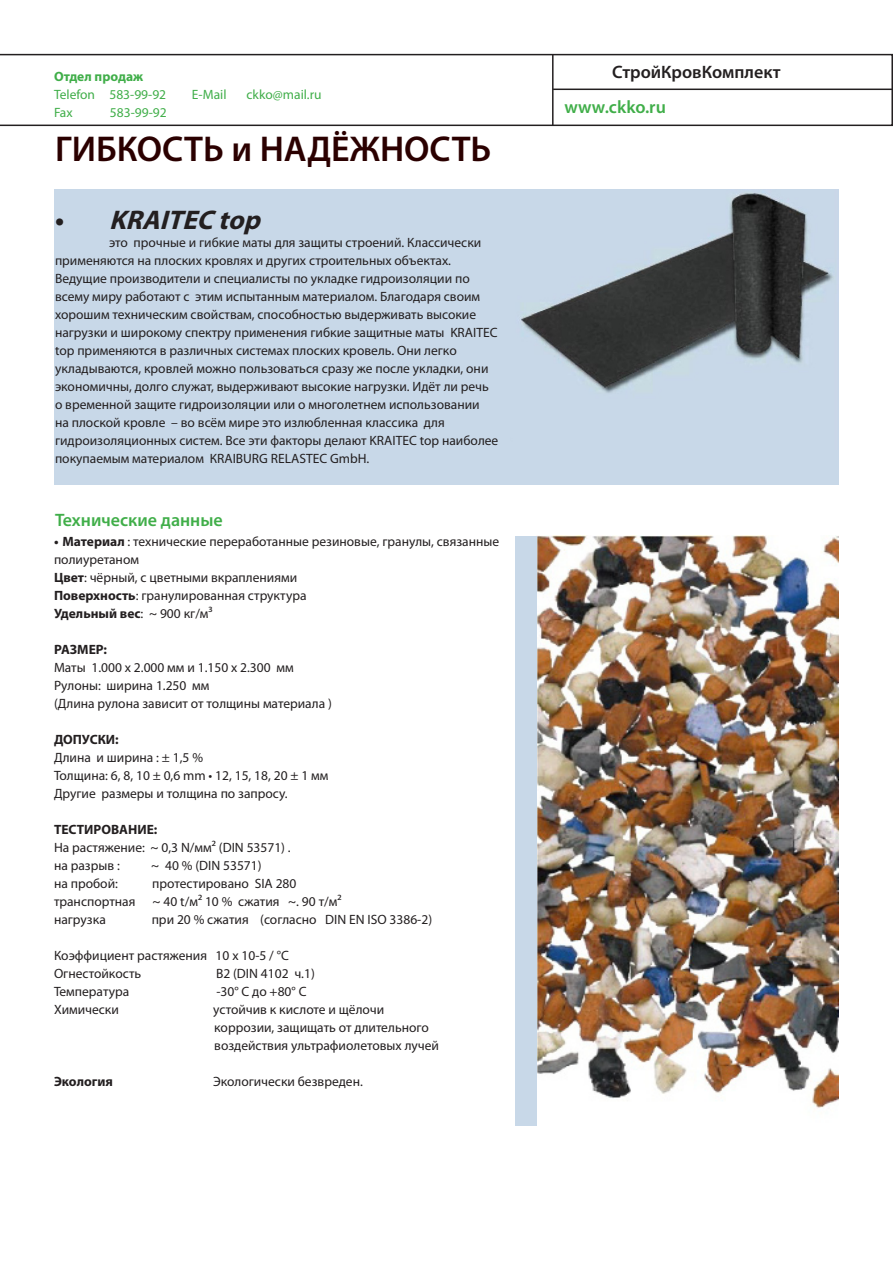
<style>
.page{position:relative;width:893px;height:1263px;background:#fff}
.page>*{position:absolute;margin:0;border:0;box-sizing:border-box;transform-origin:0 0}
.Head{font:600 36px "Myriad Pro";color:#2b0000}
.Body_2{font:italic 700 27px "Myriad Pro";color:#231f20}
.Head-2{font:600 18px "Myriad Pro";color:#40ae49}
.Head-3{font:600 18px "Myriad Pro";color:#231f20}
.Body_2-2{font:13.5px/18px "Myriad Pro";color:#231f20}
.t1{font:13.5px/18px "Myriad Pro";color:#40ae49}
.Body_2-3{font:700 13.5px "Myriad Pro";color:#231f20}
.s1{font-weight:700}
.s2{font-style:normal}
</style>
<div class="page">
<svg style="left:0;top:54px;width:893px;height:72px"></svg>
<hr style="left:552px;top:55px;width:2px;height:70px;background:#231f20">
<hr style="left:553px;top:89px;width:340px;height:1px;background:#231f20">
<div style="left:55px;top:189px;width:784px;height:296px;background:#c8d8e8"></div>
<img style="left:521px;top:193px;width:313px;height:200px">
<img style="left:536px;top:536px;width:303px;height:588px">
<div style="left:514px;top:536px;width:22px;height:589px;background:#c8d8e8"></div>
<p class="t1" style="left:54px;top:68px;width:114px"><span class="s1">Отдел продаж<br></span>Telefon 583-99-92</p>
<p class="t1" style="left:54px;top:104px;width:20px">Fax</p>
<p class="t1" style="left:110px;top:104px;width:58px">583-99-92</p>
<p class="t1" style="left:192px;top:86px;width:36px">E-Mail</p>
<p class="t1" style="left:247px;top:86px;width:76px">ckko@mail.ru</p>
<p class="Head" style="left:55px;top:126px;width:438px">ГИБКОСТЬ и НАДЁЖНОСТЬ</p>
<p class="Body_2" style="left:55px;top:202px;width:215px"><span class="s2">•</span> KRAITECtop</p>
<p class="Body_2-2" style="left:55px;top:233px;width:445px;text-indent:54px">это прочные и гибкие маты для защиты строений. Классически применяются на плоских кровлях и других строительных объектах.<br>Ведущие производители и специалисты по укладке гидроизоляции по всему миру работают с этим испытанным материалом. Благодаря своим хорошим техническим свойствам, способностью выдерживать высокие нагрузки и широкому спектру применения гибкие защитные маты KRAITEC top применяются в различных системах плоских кровель. Они легко укладываются, кровлей можно пользоваться сразу же после укладки, они экономичны, долго служат, выдерживают высокие нагрузки. Идёт ли речь о временной защите гидроизоляции или о многолетнем использовании<br>на плоской кровле – во всём мире это излюбленная классика для гидроизоляционных систем. Все эти факторы делают KRAITEC top наиболее покупаемым материалом КRAIBURG RELASTEC GmbH.</p>
<p class="Head-2" style="left:55px;top:508px;width:169px">Технические данные</p>
<p class="Body_2-2" style="left:54px;top:532px;width:447px"><span class="s1">• Материал</span> : технические переработанные резиновые, гранулы, связанные полиуретаном<br><span class="s1">Цвет</span>: чёрный, с цветными вкраплениями<br><span class="s1">Поверхность</span>: гранулированная структура<br><span class="s1">Удельный вес</span>: ~ 900 кг/м³</p>
<p class="Body_2-2" style="left:54px;top:640px;width:279px"><span class="s1">РАЗМЕР:<br></span>Маты 1.000 x 2.000 мм и 1.150 x 2.300 мм<br>Рулоны: ширина 1.250 мм<br>(Длина рулона зависит от толщины материала )</p>
<p class="Body_2-2" style="left:54px;top:730px;width:276px"><span class="s1">ДОПУСКИ:<br></span>Длина и ширина : ± 1,5 %<br>Толщина: 6, 8, 10 ± 0,6 mm • 12, 15, 18, 20 ± 1 мм<br>Другие размеры и толщина по запросу.</p>
<p class="Body_2-2" style="left:54px;top:820px;width:238px"><span class="s1">ТЕСТИРОВАНИЕ:<br></span>На растяжение: ~ 0,3 N/мм² (DIN 53571) . на разрыв :</p>
<p class="Body_2-2" style="left:151px;top:856px;width:112px">~ 40 % (DIN 53571)</p>
<p class="Body_2-2" style="left:54px;top:874px;width:65px">на пробой:</p>
<p class="Body_2-2" style="left:152px;top:874px;width:146px">протестировано SIA 280</p>
<p class="Body_2-2" style="left:54px;top:892px;width:83px">транспортная</p>
<p class="Body_2-2" style="left:153px;top:892px;width:191px">~ 40 t/м² 10 % сжатия ~. 90 т/м²</p>
<p class="Body_2-2" style="left:54px;top:910px;width:53px">нагрузка</p>
<p class="Body_2-2" style="left:152px;top:910px;width:282px">при 20 % сжатия (согласно DIN EN ISO 3386-2)</p>
<p class="Body_2-2" style="left:54px;top:946px;width:236px">Коэффициент растяжения 10 х 10-5 / °С<br>Огнестойкость</p>
<p class="Body_2-2" style="left:216px;top:964px;width:100px">В2 (DIN 4102 ч.1)</p>
<p class="Body_2-2" style="left:54px;top:982px;width:77px">Температура</p>
<p class="Body_2-2" style="left:216px;top:982px;width:92px">-30° C до +80° C</p>
<p class="Body_2-2" style="left:54px;top:1000px;width:66px">Химически</p>
<p class="Body_2-2" style="left:213px;top:1000px;width:227px">устойчив к кислоте и щёлочи коррозии, защищать от длительного воздействия ультрафиолетовых лучей</p>
<p class="Body_2-3" style="left:54px;top:1073px;width:61px">Экология</p>
<p class="Body_2-2" style="left:213px;top:1072px;width:151px">Экологически безвреден.</p>
<p class="Head-3" style="left:612px;top:60px;width:170px">СтройКровКомплект</p>
<p class="Head-2" style="left:564px;top:95px;width:103px">www.ckko.ru</p>
</div>
